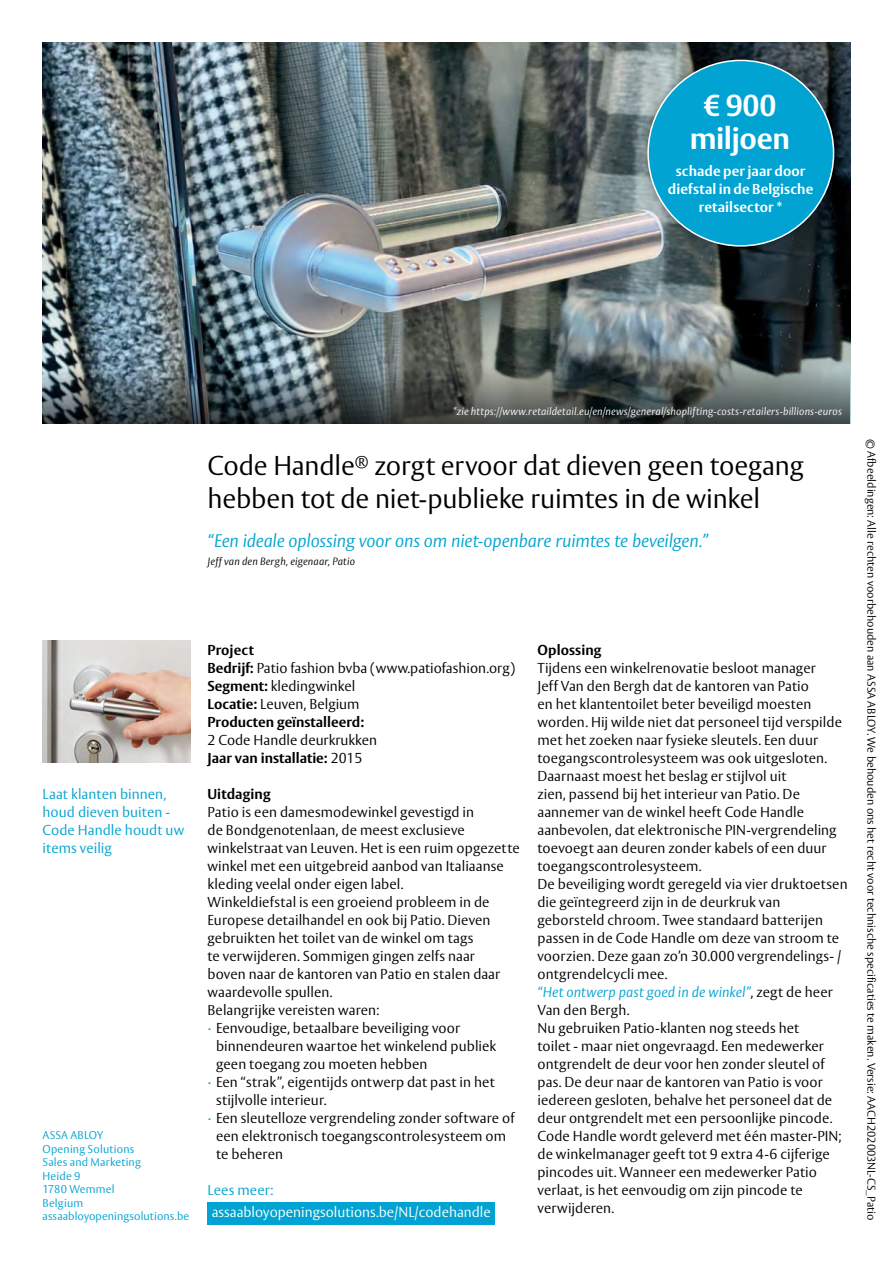
<style>
.page{position:relative;width:893px;height:1263px;background:#fff}
.page>*{position:absolute;margin:0;border:0;box-sizing:border-box;transform-origin:0 0}
.cool_fact{font:700 30px/33px "ASSA Vesta";letter-spacing:-.015em;color:#fff;text-align:center}
._01_Headline_DIN_A4{font:300 27px/33px "ASSA Vesta";letter-spacing:-.01em;color:#000}
.t1{font:italic 300 18px "ASSA Vesta";letter-spacing:-.01em;color:#00a3d1}
._03_body_a4{font:300 14.25px/18px "ASSA Vesta";letter-spacing:.005em;color:#000}
._05_characteristics{font:300 14.25px "ASSA Vesta";color:#000}
._05_characteristics-2{font:700 14.25px/18px "ASSA Vesta";color:#000}
._07_Marginal_text{font:300 14.25px/18px "ASSA Vesta";letter-spacing:.005em;color:#00a3d1}
._03_body_a4-2{font:italic 300 14.25px/18px "ASSA Vesta";letter-spacing:.005em;color:#00a3d1}
.cool_fact_subline{font:700 14.25px/18px "ASSA Vesta";letter-spacing:.01em;color:#fff;text-align:center}
.URL{font:300 14.25px "ASSA Vesta";color:#fff}
._02_subline_a4{font:700 14.25px "ASSA Vesta";letter-spacing:.01em;color:#000}
.Call_to_action{font:300 14.25px "ASSA Vesta";letter-spacing:.01em;color:#00a3d1}
.modificationhint{font:300 11.25px "ASSA Vesta";color:#000}
.Adress_marginal{font:300 11.25px/13.5px "ASSA Vesta";letter-spacing:.015em;color:#00a3d1}
.reference_or_speaker{font:italic 300 10.5px "ASSA Vesta";letter-spacing:.015em;color:#fff}
.reference_or_speaker-2{font:italic 300 10.5px "ASSA Vesta";letter-spacing:.015em;color:#000}
.s1{font-weight:700}
.s2{font-weight:300}
.s3{color:#00a3d1}
.s4{font-style:normal;color:#000}
</style>
<div class="page">
<img style="left:43px;top:640px;width:147px;height:123px">
<img style="left:43px;top:43px;width:807px;height:324px">
<svg style="left:43px;top:367px;width:807px;height:57px;background:#4d5657"></svg>
<div style="left:639px;top:52px;width:204px;height:203px;background:#000;opacity:.35"></div>
<div style="left:648px;top:60px;width:186px;height:186px;background:#00a3d1;border-radius:50%"></div>
<div style="left:207px;top:1201px;width:288px;height:23px;background:#00a3d1"></div>
<p class="cool_fact" style="left:690px;top:91px;width:102px">€ 900 miljoen</p>
<p class="cool_fact_subline" style="left:668px;top:163px;width:147px">schade per jaar door diefstal in de Belgische retailsector *</p>
<p class="reference_or_speaker" style="left:452px;top:405px;width:391px">*zie https://www.retaildetail.eu/en/news/general/shoplifting-costs-retailers-billions-euros</p>
<p class="_01_Headline_DIN_A4" style="left:207px;top:450px;width:598px">Code Handle<sup>®</sup> zorgt ervoor dat dieven geen toegang hebben tot de niet-publieke ruimtes in de winkel</p>
<p class="t1" style="left:207px;top:529px;width:502px">“Een ideale oplossing voor ons om niet-openbare ruimtes te beveilgen.”</p>
<p class="reference_or_speaker-2" style="left:207px;top:555px;width:149px">Jeff van den Bergh, eigenaar, Patio</p>
<p class="_07_Marginal_text" style="left:43px;top:785px;width:143px">Laat klanten binnen, houd dieven buiten -<br>Code Handle houdt uw items veilig</p>
<p class="Adress_marginal" style="left:43px;top:1129px;width:93px">ASSA ABLOY<br>Opening Solutions</p>
<p class="Adress_marginal" style="left:43px;top:1156px;width:100px">Sales and Marketing</p>
<p class="Adress_marginal" style="left:43px;top:1170px;width:39px">Heide 9</p>
<p class="Adress_marginal" style="left:43px;top:1183px;width:73px">1780 Wemmel</p>
<p class="Adress_marginal" style="left:43px;top:1197px;width:42px">Belgium</p>
<p class="Adress_marginal" style="left:43px;top:1210px;width:148px">assaabloyopeningsolutions.be</p>
<p class="_02_subline_a4" style="left:207px;top:641px;width:48px">Project</p>
<p class="_05_characteristics" style="left:207px;top:659px;width:309px"><span class="s1">Bedrijf:</span> Patio fashion bvba (www.patiofashion.org)</p>
<p class="_05_characteristics" style="left:207px;top:677px;width:149px"><span class="s1">Segment:</span> kledingwinkel</p>
<p class="_05_characteristics" style="left:207px;top:695px;width:154px"><span class="s1">Locatie:</span> Leuven, Belgium</p>
<p class="_05_characteristics-2" style="left:207px;top:713px;width:171px">Producten geïnstalleerd:<br><span class="s2">2 Code Handle deurkrukken</span></p>
<p class="_05_characteristics-2" style="left:207px;top:749px;width:157px">Jaar van installatie: <span class="s2">2015</span></p>
<p class="_02_subline_a4" style="left:207px;top:785px;width:65px">Uitdaging</p>
<p class="_03_body_a4" style="left:207px;top:803px;width:314px">Patio is een damesmodewinkel gevestigd in<br>de Bondgenotenlaan, de meest exclusieve winkelstraat van Leuven. Het is een ruim opgezette winkel met een uitgebreid aanbod van Italiaanse kleding veelal onder eigen label.</p>
<p class="_03_body_a4" style="left:207px;top:893px;width:294px">Winkeldiefstal is een groeiend probleem in de Europese detailhandel en ook bij Patio. Dieven gebruikten het toilet van de winkel om tags<br>te verwijderen. Sommigen gingen zelfs naar boven naar de kantoren van Patio en stalen daar waardevolle spullen.</p>
<p class="_03_body_a4" style="left:207px;top:1001px;width:173px">Belangrijke vereisten waren:</p>
<p class="_03_body_a4" style="left:216px;top:1019px;width:282px;text-indent:-9px"><span class="s3">∙</span> Eenvoudige, betaalbare beveiliging voor binnendeuren waartoe het winkelend publiek geen toegang zou moeten hebben</p>
<p class="_03_body_a4" style="left:216px;top:1073px;width:280px;text-indent:-9px"><span class="s3">∙</span> Een “strak”, eigentijds ontwerp dat past in het stijlvolle interieur.</p>
<p class="_03_body_a4" style="left:216px;top:1109px;width:300px;text-indent:-9px"><span class="s3">∙</span> Een sleutelloze vergrendeling zonder software of een elektronisch toegangscontrolesysteem om te beheren</p>
<p class="Call_to_action" style="left:207px;top:1181px;width:68px">Lees meer:</p>
<p class="URL" style="left:212px;top:1203px;width:281px">assaabloyopeningsolutions.be/NL/codehandle</p>
<p class="_02_subline_a4" style="left:537px;top:641px;width:65px">Oplossing</p>
<p class="_03_body_a4" style="left:537px;top:659px;width:306px">Tijdens een winkelrenovatie besloot manager<br>Jeff Van den Bergh dat de kantoren van Patio<br>en het klantentoilet beter beveiligd moesten worden. Hij wilde niet dat personeel tijd verspilde met het zoeken naar fysieke sleutels. Een duur toegangscontrolesysteem was ook uitgesloten.</p>
<p class="_03_body_a4" style="left:537px;top:767px;width:301px">Daarnaast moest het beslag er stijlvol uit<br>zien, passend bij het interieur van Patio. De aannemer van de winkel heeft Code Handle aanbevolen, dat elektronische PIN-vergrendeling toevoegt aan deuren zonder kabels of een duur toegangscontrolesysteem.</p>
<p class="_03_body_a4" style="left:537px;top:875px;width:312px">De beveiliging wordt geregeld via vier druktoetsen die geïntegreerd zijn in de deurkruk van geborsteld chroom. Twee standaard batterijen passen in de Code Handle om deze van stroom te voorzien. Deze gaan zo’n 30.000 vergrendelings- / ontgrendelcycli mee.</p>
<p class="_03_body_a4-2" style="left:537px;top:983px;width:297px">“Het ontwerp past goed in de winkel”<span class="s4">, zegt de heer<br>Van den Bergh.</span></p>
<p class="_03_body_a4" style="left:537px;top:1019px;width:296px">Nu gebruiken Patio-klanten nog steeds het toilet - maar niet ongevraagd. Een medewerker ontgrendelt de deur voor hen zonder sleutel of pas. De deur naar de kantoren van Patio is voor iedereen gesloten, behalve het personeel dat de deur ontgrendelt met een persoonlijke pincode.</p>
<p class="_03_body_a4" style="left:537px;top:1127px;width:306px">Code Handle wordt geleverd met één master-PIN; de winkelmanager geeft tot 9 extra 4-6 cijferige pincodes uit. Wanneer een medewerker Patio verlaat, is het eenvoudig om zijn pincode te verwijderen.</p>
<p class="modificationhint" style="left:878px;top:439px;width:783px;rotate:90deg">© Afbeeldingen: Alle rechten voorbehouden aan ASSA ABLOY. We behouden ons het recht voor technische specificaties te maken. Versie: AACH202003NL-CS_Patio</p>
</div>
